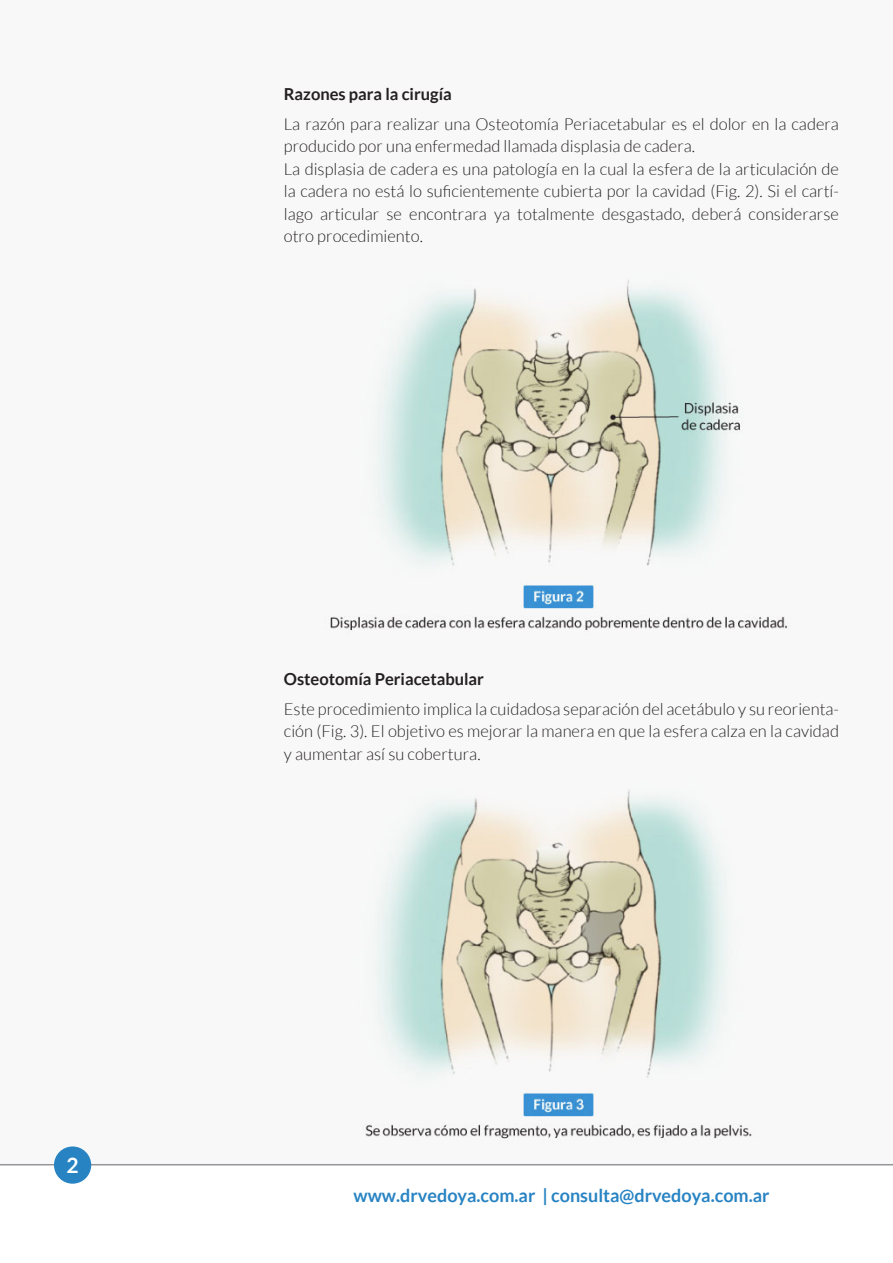
<style>
.page{position:relative;width:893px;height:1263px;background:#fff}
.page>*{position:absolute;margin:0;border:0;box-sizing:border-box;transform-origin:0 0}
.t1{font:700 21px "Lato";color:#fff}
.t2{font:700 18px "Lato";color:#2883c3}
.t3{font:300 16.5px/22.5px "Lato";color:#231f20}
.t4{font:700 16.5px "Lato";color:#231f20}
</style>
<div class="page">
<div style="left:0;top:0;width:893px;height:1165px;background:#f8f8f8"></div>
<hr style="left:0;top:1164px;width:893px;height:1px;background:#939598">
<div style="left:54px;top:1146px;width:37px;height:38px;background:#2883c3;border-radius:50%"></div>
<img style="left:330px;top:280px;width:457px;height:351px">
<img style="left:365px;top:790px;width:387px;height:349px">
<p class="t1" style="left:67px;top:1153px;width:14px">2</p>
<p class="t4" style="left:284px;top:84px;width:169px">Razones para la cirugía</p>
<p class="t3" style="left:284px;top:113px;width:557px">La razón para realizar una Osteotomía Periacetabular es el dolor en la cadera producido por una enfermedad llamada displasia de cadera.<br>La displasia de cadera es una patología en la cual la esfera de la articulación de la cadera no está lo suficientemente cubierta por la cavidad (Fig. 2). Si el cartí&shy;lago articular se encontrara ya totalmente desgastado, deberá considerarse otro procedimiento.</p>
<p class="t4" style="left:284px;top:669px;width:202px">Osteotomía Periacetabular</p>
<p class="t3" style="left:284px;top:698px;width:557px;text-align:justify">Este procedimiento implica la cuidadosa separación del acetábulo y su reorienta&shy;ción (Fig. 3). El objetivo es mejorar la manera en que la esfera calza en la cavidad y aumentar así su cobertura.</p>
<p class="t2" style="left:353px;top:1185px;width:418px">www.drvedoya.com.ar | consulta@drvedoya.com.ar</p>
</div>
